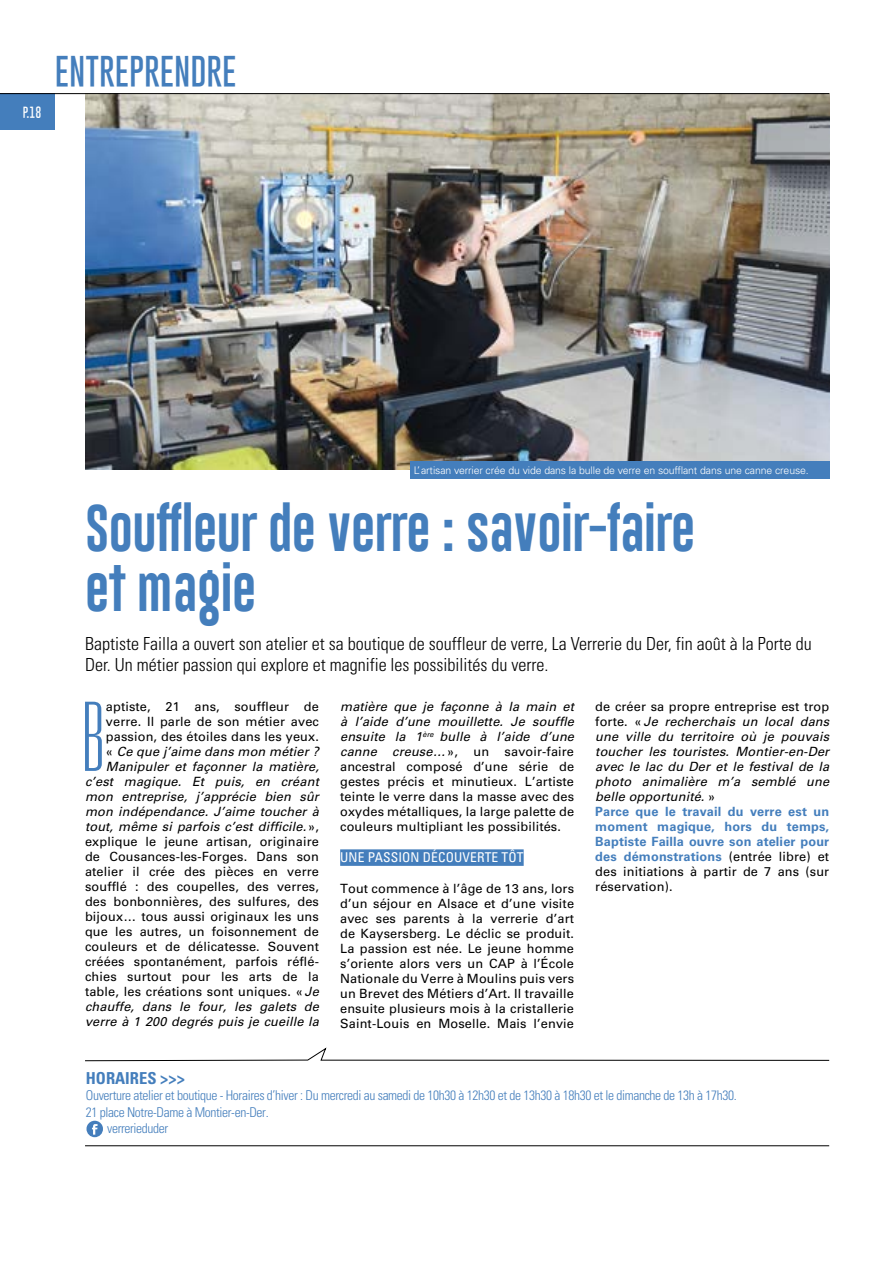
<style>
.page{position:relative;width:893px;height:1263px;background:#fff}
.page>*{position:absolute;margin:0;border:0;box-sizing:border-box;transform-origin:0 0}
.t1{font:100 ultra-condensed 95.85px "Univers LT Std";color:#447ebc}
.t2{font:48px/60px "Gobold Lowplus";letter-spacing:-.01em;color:#447ebc}
.t3{font:100 33px "Gobold";color:#447ebc}
.t4{font:300 condensed 18px/21px "Univers LT Std";color:#000}
.t5{font:700 condensed 16.5px "Univers LT Std";color:#447ebc}
.t6{font:300 condensed 13.5px "Univers LT Std";letter-spacing:-.025em;color:#447ebc}
.t7{font:condensed 13.5px "Univers LT Std";letter-spacing:.01em;color:#fff}
.t8{font:12.75px/15px "Univers LT Std";letter-spacing:.01em;color:#000;text-align:justify}
.t9{font:italic 12.75px/15px "Univers LT Std";letter-spacing:.01em;color:#000}
.t10{font:100 12px "Gobold";color:#fff}
.t11{font:300 10.5px "Univers LT Std";letter-spacing:-.01em;color:#fff}
.s1{font-style:italic}
.s2{font-style:normal}
.s3{font-weight:700;font-style:normal;color:#447ebc}
</style>
<div class="page">
<img style="left:85px;top:94px;width:744px;height:376px">
<div style="left:0;top:93px;width:55px;height:37px;background:#447ebc"></div>
<hr style="left:0;top:93px;width:829px;height:1px;background:#000">
<div style="left:410px;top:461px;width:419px;height:17px;background:#447ebc"></div>
<div style="left:340px;top:849px;width:184px;height:17px;background:#447ebc"></div>
<svg style="left:85px;top:1048px;width:745px;height:13px"></svg>
<hr style="left:85px;top:1145px;width:744px;height:1px;background:#000">
<svg style="left:86px;top:1121px;width:17px;height:16px"></svg>
<p class="t10" style="left:23px;top:105px;width:20px">P.18</p>
<h3 class="t3" style="left:55px;top:51px;width:183px">ENTREPRENDRE</h3>
<p class="t11" style="left:414px;top:464px;width:397px">L’artisan verrier crée du vide dans la bulle de verre en soufflant dans une canne creuse.</p>
<h2 class="t2" style="left:85px;top:502px;width:612px">Souffleur de verre : savoir-faire et magie</h2>
<h3 class="t4" style="left:85px;top:633px;width:728px">Baptiste Failla a ouvert son atelier et sa boutique de souffleur de verre, La Verrerie du Der, fin août à la Porte du<br>Der. Un métier passion qui explore et magnifie les possibilités du verre.</h3>
<p class="t8" style="left:85px;top:699px;width:235px;text-align:right">aptiste, 21 ans, souffleur de verre. Il parle de son métier avec passion, des étoiles dans les yeux.<br>« <span class="s1">Ce que j’aime dans mon métier ?<br>Manipuler et façonner la matière, c’est magique. Et puis, en créant mon entreprise, j’apprécie bien sûr mon indépendance. J’aime toucher à tout, même si parfois c’est difficile.</span> », explique le jeune artisan, originaire de Cousances-les-Forges. Dans son atelier il crée des pièces en verre soufflé : des coupelles, des verres, des bonbonnières, des sulfures, des bijoux… tous aussi originaux les uns que les autres, un foisonnement de couleurs et de délicatesse. Souvent créées spontanément, parfois réflé&shy;chies surtout pour les arts de la table, les créations sont uniques. « <span class="s1">Je chauffe, dans le four, les galets de verre à 1 200 degrés puis je cueille la</span></p>
<p class="t8" style="left:340px;top:699px;width:235px"><span class="s1">matière que je façonne à la main et à l’aide d’une mouillette. Je souffle ensuite la 1</span><sup>ère</sup> <span class="s1">bulle à l’aide d’une canne creuse…</span>», un savoir-faire ancestral composé d’une série de gestes précis et minutieux. L’artiste teinte le verre dans la masse avec des oxydes métalliques, la large palette de couleurs multipliant les possibilités.</p>
<h1 class="t1" style="left:82px;top:688px;width:25px">B</h1>
<p class="t7" style="left:340px;top:849px;width:185px">UNE PASSION DÉCOUVERTE TÔT</p>
<p class="t8" style="left:340px;top:881px;width:235px">Tout commence à l’âge de 13 ans, lors d’un séjour en Alsace et d’une visite avec ses parents à la verrerie d’art de Kaysersberg. Le déclic se produit.<br>La passion est née. Le jeune homme s’oriente alors vers un CAP à l’École Nationale du Verre à Moulins puis vers un Brevet des Métiers d’Art. Il travaille ensuite plusieurs mois à la cristallerie Saint-Louis en Moselle. Mais l’envie</p>
<p class="t9" style="left:595px;top:699px;width:235px"><span class="s2">de créer sa propre entreprise est trop forte. «</span> Je recherchais un local dans une ville du territoire où je pouvais toucher les touristes. Montier-en-Der avec le lac du Der et le festival de la photo animalière m’a semblé une belle opportunité. <span class="s2">»<br></span><span class="s3">Parce que le travail du verre est un moment magique, hors du temps, Baptiste Failla ouvre son atelier pour des démonstrations</span> <span class="s2">(entrée libre) et des initiations à partir de 7 ans (sur réservation).</span></p>
<p class="t5" style="left:86px;top:1068px;width:101px">HORAIRES &gt;&gt;&gt;</p>
<p class="t6" style="left:86px;top:1087px;width:652px">Ouverture atelier et boutique - Horaires d’hiver : Du mercredi au samedi de 10h30 à 12h30 et de 13h30 à 18h30 et le dimanche de 13h à 17h30.</p>
<p class="t6" style="left:86px;top:1104px;width:184px">21 place Notre-Dame à Montier-en-Der.</p>
<p class="t6" style="left:107px;top:1120px;width:63px">verrerieduder</p>
</div>
